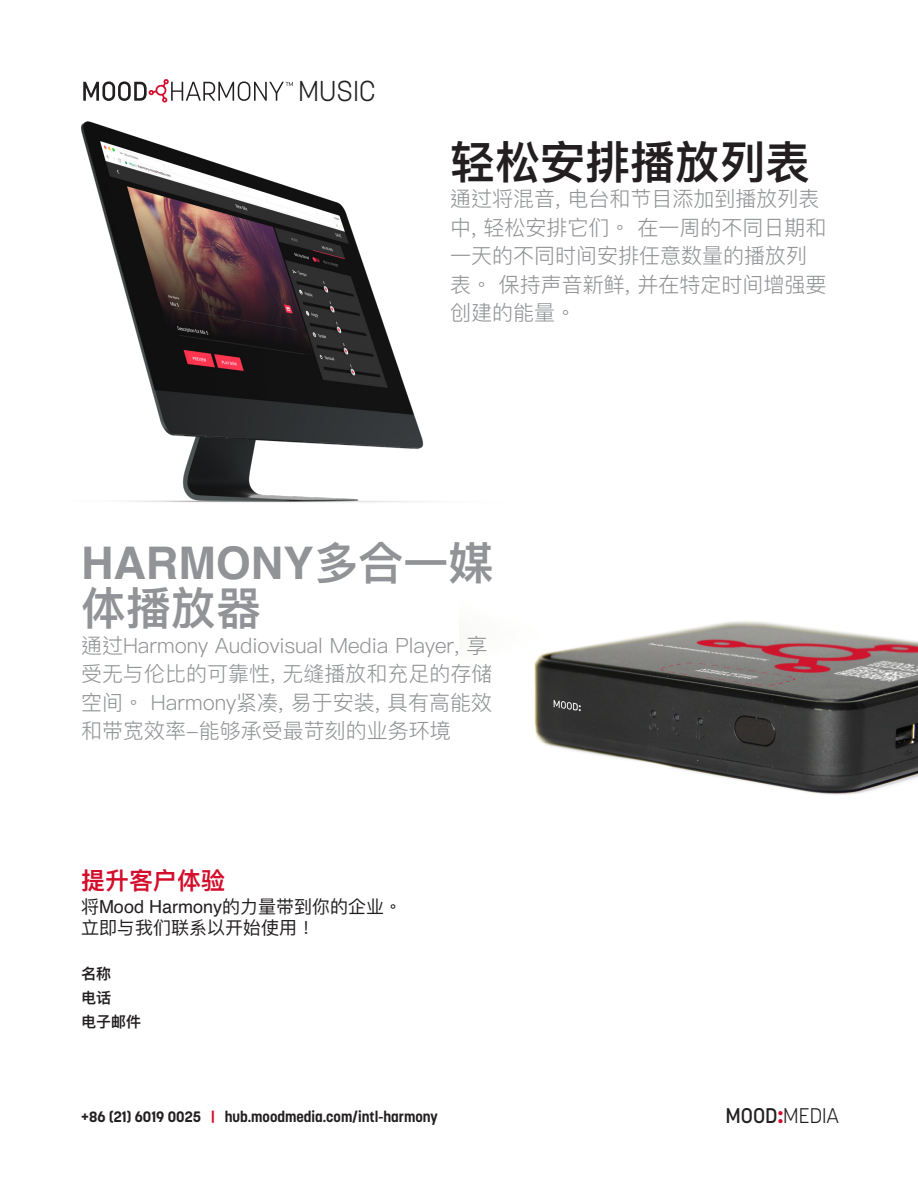
<style>
.page{position:relative;width:918px;height:1188px;background:#fff}
.page>*{position:absolute;margin:0;border:0;box-sizing:border-box;transform-origin:0 0}
.t1{font:600 45px/45px "Ping Fang HK";color:#919396}
.t2{font:600 45px "Ping Fang HK";color:#231f20}
.t3{font:300 28.5px "Korolev";color:#231f20}
.t4{font:600 24px "Ping Fang HK";color:#d30d2b}
.t5{font:300 21px/28.5px "Ping Fang HK";color:#919396}
.t6{font:300 21px "Korolev";color:#231f20}
.t7{font:18px/20.9px "Ping Fang HK";color:#231f20}
.t8{font:700 15px "Korolev";color:#231f20}
.t9{font:600 15px/24px "Ping Fang HK";color:#231f20}
.s1{font-family:"Helvetica";font-weight:700}
.s2{font-family:"Helvetica"}
.s3{color:#d30d2b}
.s4{font-weight:500}
.s5{font-weight:800;color:#d30d2b}
</style>
<div class="page">
<img style="left:81px;top:121px;width:345px;height:382px">
<img style="left:534px;top:621px;width:384px;height:174px">
<svg style="left:83px;top:79px;width:210px;height:24px"></svg>
<p class="t3" style="left:298px;top:73px;width:79px">MUSIC</p>
<p class="t2" style="left:450px;top:134px;width:361px">轻松安排播放列表</p>
<p class="t5" style="left:450px;top:184px;width:378px">通过将混音, 电台和节目添加到播放列表中, 轻松安排它们。 在一周的不同日期和一天的不同时间安排任意数量的播放列表。 保持声音新鲜, 并在特定时间增强要创建的能量。</p>
<p class="t1" style="left:81px;top:540px;width:414px"><span class="s1">HARMONY</span>多合一媒体播放器</p>
<p class="t5" style="left:81px;top:631px;width:413px">通过Harmony Audiovisual Media Player, 享受无与伦比的可靠性, 无缝播放和充足的存储空间。 Harmony紧凑, 易于安装, 具有高能效和带宽效率-能够承受最苛刻的业务环境</p>
<p class="t4" style="left:81px;top:865px;width:145px">提升客户体验</p>
<p class="t7" style="left:81px;top:896px;width:323px">将<span class="s2">Mood Harmony</span>的力量带到你的企业。立即与我们联系以开始使用！</p>
<p class="t9" style="left:81px;top:962px;width:61px">名称<br>电话<br>电子邮件</p>
<p class="t8" style="left:81px;top:1107px;width:358px">+86 (21) 6019 0025 <span class="s3">|</span> hub.moodmedia.com/intl-harmony</p>
<p class="t6" style="left:725px;top:1102px;width:115px"><span class="s4">MOOD</span><span class="s5">:</span>MEDIA</p>
</div>
